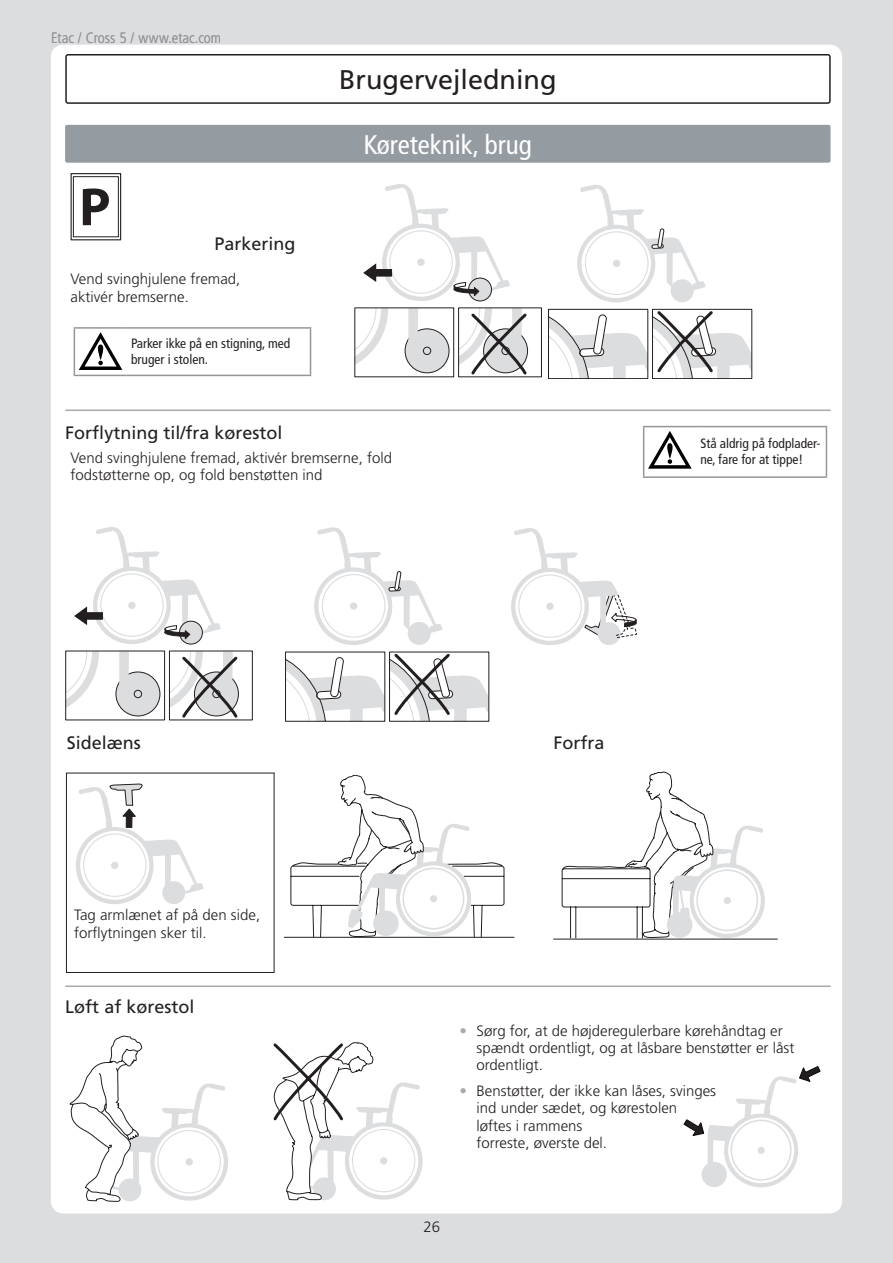
<style>
.page{position:relative;width:893px;height:1263px;background:#dcdddf}
.page>*{position:absolute;margin:0;border:0;box-sizing:border-box;transform-origin:0 0}
.t1{font:27px "Frutiger LT Pro";color:#231f20}
.t2{font:condensed 27px "Frutiger LT Pro";color:#fff}
.t3{font:18px "Frutiger LT Pro";color:#231f20}
.t4{font:300 15px/17.2px "Frutiger LT Pro";color:#231f20}
.t5{font:300 condensed 15px "Frutiger LT Pro";letter-spacing:.005em;color:#939598}
.t6{font:condensed 13.5px/15.8px "Frutiger LT Pro";color:#231f20}
.s1{color:#a8a9ad}
</style>
<div class="page">
<div style="left:51px;top:45px;width:791px;height:1168px;background:#fff;border-radius:13px"></div>
<hr style="left:65px;top:409px;width:766px;height:2px;background:#a8a9ad">
<svg style="left:83px;top:188px;width:26px;height:37px"></svg>
<div style="left:73px;top:176px;width:46px;height:61px;border:1px solid #231f20"></div>
<div style="left:71px;top:173px;width:50px;height:67px;border:1px solid #231f20"></div>
<div style="left:458px;top:307px;width:84px;height:70px;border:1px solid #231f20"></div>
<svg style="left:354px;top:184px;width:175px;height:193px"></svg>
<svg style="left:577px;top:185px;width:129px;height:118px"></svg>
<svg style="left:548px;top:309px;width:204px;height:70px"></svg>
<div style="left:169px;top:651px;width:84px;height:69px;border:1px solid #231f20"></div>
<svg style="left:65px;top:527px;width:175px;height:193px"></svg>
<svg style="left:314px;top:527px;width:129px;height:118px"></svg>
<svg style="left:285px;top:651px;width:204px;height:70px"></svg>
<svg style="left:511px;top:528px;width:126px;height:117px"></svg>
<svg style="left:76px;top:784px;width:128px;height:120px"></svg>
<div style="left:66px;top:773px;width:208px;height:200px;border:1px solid #231f20"></div>
<hr style="left:284px;top:937px;width:230px;height:1px;background:#231f20">
<svg style="left:290px;top:775px;width:214px;height:162px"></svg>
<hr style="left:553px;top:939px;width:224px;height:1px;background:#231f20">
<svg style="left:562px;top:772px;width:203px;height:166px"></svg>
<hr style="left:65px;top:985px;width:766px;height:2px;background:#a8a9ad">
<svg style="left:274px;top:1042px;width:149px;height:158px"></svg>
<svg style="left:70px;top:1036px;width:158px;height:165px"></svg>
<svg style="left:684px;top:1066px;width:136px;height:121px"></svg>
<hr style="left:74px;top:329px;width:1px;height:46px;background:#939598">
<hr style="left:74px;top:327px;width:53px;height:2px;background:#939598">
<hr style="left:74px;top:375px;width:53px;height:1px;background:#939598">
<hr style="left:127px;top:327px;width:184px;height:2px;background:#939598">
<hr style="left:310px;top:329px;width:1px;height:46px;background:#939598">
<hr style="left:127px;top:375px;width:184px;height:1px;background:#939598">
<svg style="left:79px;top:332px;width:43px;height:38px"></svg>
<div style="left:65px;top:54px;width:766px;height:50px;border:2px solid #231f20;border-radius:2px"></div>
<div style="left:65px;top:125px;width:765px;height:38px;background:#959ca1;border-radius:2px"></div>
<hr style="left:643px;top:427px;width:1px;height:49px;background:#939598">
<hr style="left:643px;top:426px;width:53px;height:1px;background:#939598">
<hr style="left:643px;top:476px;width:53px;height:2px;background:#939598">
<hr style="left:696px;top:426px;width:131px;height:1px;background:#939598">
<hr style="left:826px;top:427px;width:1px;height:49px;background:#939598">
<hr style="left:696px;top:476px;width:131px;height:2px;background:#939598">
<svg style="left:648px;top:431px;width:44px;height:38px"></svg>
<p class="t5" style="left:51px;top:29px;width:172px">Etac / Cross 5 / www.etac.com</p>
<p class="t3" style="left:214px;top:234px;width:83px">Parkering</p>
<p class="t4" style="left:71px;top:271px;width:171px">Vend svinghjulene fremad, aktivér bremserne.</p>
<p class="t6" style="left:131px;top:335px;width:161px">Parker ikke på en stigning, med bruger i stolen.</p>
<p class="t3" style="left:65px;top:422px;width:219px">Forflytning til/fra kørestol</p>
<p class="t1" style="left:339px;top:63px;width:219px">Brugervejledning</p>
<p class="t2" style="left:364px;top:128px;width:169px">Køreteknik, brug</p>
<p class="t4" style="left:71px;top:449px;width:323px">Vend svinghjulene fremad, aktivér bremserne, fold fodstøtterne op, og fold benstøtten ind</p>
<p class="t6" style="left:700px;top:435px;width:122px">Stå aldrig på fodplader&shy;ne, fare for at tippe!</p>
<p class="t3" style="left:67px;top:732px;width:76px">Sidelæns</p>
<p class="t4" style="left:74px;top:907px;width:187px">Tag armlænet af på den side, forflytningen sker til.</p>
<p class="t3" style="left:65px;top:996px;width:131px">Løft af kørestol</p>
<p class="t3" style="left:553px;top:732px;width:53px">Forfra</p>
<p class="t4" style="left:476px;top:1022px;width:319px;text-indent:-17px"><span class="s1">•</span> Sørg for, at de højderegulerbare kørehåndtag er spændt ordentligt, og at låsbare benstøtter er låst ordentligt.</p>
<p class="t4" style="left:476px;top:1082px;width:241px;text-indent:-17px"><span class="s1">•</span> Benstøtter, der ikke kan låses, svinges ind under sædet, og kørestolen<br>løftes i rammens<br>forreste, øverste del.</p>
<p class="t4" style="left:423px;top:1218px;width:18px">26</p>
</div>
